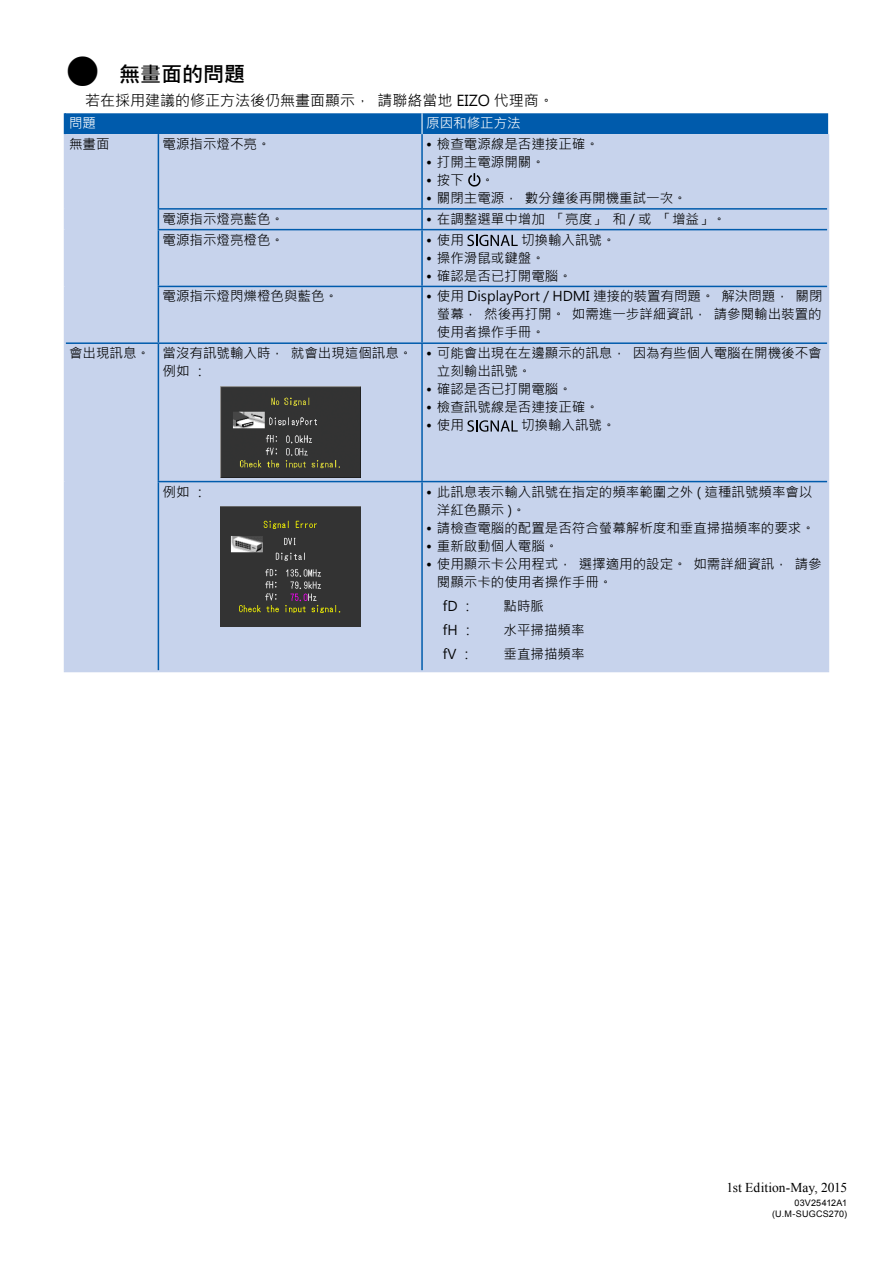
<style>
.page{position:relative;width:893px;height:1263px;background:#fff}
.page>*{position:absolute;margin:0;border:0;box-sizing:border-box;transform-origin:0 0}
.t1{font:700 21px "Microsoft Jheng Hei";color:#000}
.t2{font:15px "Microsoft Jheng Hei";color:#000}
.t3{font:13.5px/18px "Microsoft Jheng Hei";color:#000}
.t4{font:13.5px "Times New Roman";color:#000}
.t5{font:13.5px "Microsoft Jheng Hei";color:#fff}
.t6{font:9px/10.5px "Arial";letter-spacing:.02em;color:#000;text-align:right}
.s1{font-size:37.8px}
</style>
<div class="page">
<div style="left:66px;top:113px;width:762px;height:21px;background:#005bac"></div>
<div style="left:66px;top:134px;width:761px;height:536px;background:#c7d3ec"></div>
<hr style="left:64px;top:670px;width:94px;height:2px;background:#c7d3ec">
<hr style="left:64px;top:134px;width:2px;height:75px;background:#c7d3ec">
<hr style="left:64px;top:209px;width:2px;height:21px;background:#c7d3ec">
<hr style="left:64px;top:230px;width:2px;height:56px;background:#c7d3ec">
<hr style="left:64px;top:286px;width:2px;height:57px;background:#c7d3ec">
<hr style="left:827px;top:134px;width:2px;height:75px;background:#c7d3ec">
<hr style="left:827px;top:209px;width:2px;height:21px;background:#c7d3ec">
<hr style="left:827px;top:230px;width:2px;height:56px;background:#c7d3ec">
<hr style="left:827px;top:286px;width:2px;height:57px;background:#c7d3ec">
<hr style="left:64px;top:343px;width:2px;height:139px;background:#c7d3ec">
<hr style="left:64px;top:482px;width:2px;height:188px;background:#c7d3ec">
<hr style="left:827px;top:343px;width:2px;height:139px;background:#c7d3ec">
<hr style="left:827px;top:482px;width:2px;height:188px;background:#c7d3ec">
<hr style="left:158px;top:670px;width:264px;height:2px;background:#c7d3ec">
<hr style="left:422px;top:670px;width:407px;height:2px;background:#c7d3ec">
<hr style="left:158px;top:134px;width:1px;height:74px;background:#005bac">
<hr style="left:421px;top:134px;width:2px;height:74px;background:#005bac">
<hr style="left:158px;top:208px;width:264px;height:2px;background:#005bac">
<svg style="left:158px;top:210px;width:1px;height:19px"></svg>
<hr style="left:422px;top:208px;width:405px;height:2px;background:#005bac">
<svg style="left:421px;top:210px;width:2px;height:19px"></svg>
<hr style="left:158px;top:229px;width:264px;height:1px;background:#005bac">
<hr style="left:158px;top:230px;width:1px;height:56px;background:#005bac">
<hr style="left:422px;top:229px;width:405px;height:1px;background:#005bac">
<hr style="left:421px;top:230px;width:2px;height:56px;background:#005bac">
<hr style="left:158px;top:286px;width:264px;height:1px;background:#005bac">
<hr style="left:158px;top:287px;width:1px;height:55px;background:#005bac">
<hr style="left:422px;top:286px;width:405px;height:1px;background:#005bac">
<hr style="left:421px;top:287px;width:2px;height:55px;background:#005bac">
<hr style="left:66px;top:342px;width:92px;height:2px;background:#005bac">
<hr style="left:158px;top:342px;width:264px;height:2px;background:#005bac">
<hr style="left:158px;top:344px;width:1px;height:137px;background:#005bac">
<hr style="left:422px;top:342px;width:405px;height:2px;background:#005bac">
<hr style="left:421px;top:344px;width:2px;height:137px;background:#005bac">
<hr style="left:158px;top:481px;width:264px;height:1px;background:#005bac">
<hr style="left:158px;top:482px;width:1px;height:188px;background:#005bac">
<hr style="left:422px;top:481px;width:405px;height:1px;background:#005bac">
<hr style="left:421px;top:482px;width:2px;height:188px;background:#005bac">
<hr style="left:421px;top:113px;width:2px;height:21px;background:#fff">
<hr style="left:64px;top:113px;width:2px;height:21px;background:#005bac">
<svg style="left:467px;top:173px;width:14px;height:14px"></svg>
<svg style="left:467px;top:235px;width:51px;height:11px"></svg>
<img style="left:220px;top:386px;width:140px;height:91px">
<svg style="left:467px;top:420px;width:51px;height:12px"></svg>
<img style="left:220px;top:507px;width:140px;height:119px">
<h1 class="t1" style="left:64px;top:62px;width:183px"><span class="s1">●</span> 無畫面的問題</h1>
<p class="t2" style="left:85px;top:91px;width:470px">若在採用建議的修正方法後仍無畫面顯示，請聯絡當地 EIZO 代理商。</p>
<p class="t5" style="left:69px;top:115px;width:29px">問題</p>
<p class="t5" style="left:426px;top:115px;width:96px">原因和修正方法</p>
<p class="t3" style="left:69px;top:135px;width:42px">無畫面</p>
<p class="t3" style="left:163px;top:135px;width:109px">電源指示燈不亮。</p>
<p class="t3" style="left:426px;top:135px;width:174px">• 檢查電源線是否連接正確。</p>
<p class="t3" style="left:426px;top:153px;width:120px">• 打開主電源開關。</p>
<p class="t3" style="left:426px;top:171px;width:69px">• 按下 。</p>
<p class="t3" style="left:426px;top:189px;width:262px">• 關閉主電源，數分鐘後再開機重試一次。</p>
<p class="t3" style="left:163px;top:210px;width:123px">電源指示燈亮藍色。</p>
<p class="t3" style="left:426px;top:210px;width:301px">• 在調整選單中增加「亮度」和 / 或「增益」。</p>
<p class="t3" style="left:163px;top:231px;width:123px">電源指示燈亮橙色。</p>
<p class="t3" style="left:426px;top:231px;width:39px">• 使用</p>
<p class="t3" style="left:521px;top:231px;width:96px">切換輸入訊號。</p>
<p class="t3" style="left:426px;top:249px;width:120px">• 操作滑鼠或鍵盤。</p>
<p class="t3" style="left:426px;top:267px;width:147px">• 確認是否已打開電腦。</p>
<p class="t3" style="left:163px;top:287px;width:177px">電源指示燈閃爍橙色與藍色。</p>
<p class="t3" style="left:437px;top:287px;width:387px;text-align:justify;text-indent:-11px">• 使用 DisplayPort / HDMI 連接的裝置有問題。解決問題，關閉螢幕，然後再打開。如需進一步詳細資訊，請參閱輸出裝置的使用者操作手冊。</p>
<p class="t3" style="left:163px;top:344px;width:251px;text-indent:-94px">會出現訊息。 當沒有訊號輸入時，就會出現這個訊息。例如：</p>
<p class="t3" style="left:437px;top:344px;width:386px;text-indent:-11px">• 可能會出現在左邊顯示的訊息，因為有些個人電腦在開機後不會立刻輸出訊號。</p>
<p class="t3" style="left:426px;top:380px;width:147px">• 確認是否已打開電腦。</p>
<p class="t3" style="left:426px;top:398px;width:174px">• 檢查訊號線是否連接正確。</p>
<p class="t3" style="left:426px;top:416px;width:39px">• 使用</p>
<p class="t3" style="left:521px;top:416px;width:96px">切換輸入訊號。</p>
<p class="t3" style="left:163px;top:483px;width:45px">例如：</p>
<p class="t3" style="left:437px;top:483px;width:377px;text-indent:-11px">• 此訊息表示輸入訊號在指定的頻率範圍之外 ( 這種訊號頻率會以洋紅色顯示 )。</p>
<p class="t3" style="left:426px;top:519px;width:390px">• 請檢查電腦的配置是否符合螢幕解析度和垂直掃描頻率的要求。</p>
<p class="t3" style="left:426px;top:537px;width:134px">• 重新啟動個人電腦。</p>
<p class="t3" style="left:437px;top:555px;width:386px;text-indent:-11px">• 使用顯示卡公用程式，選擇適用的設定。如需詳細資訊，請參閱顯示卡的使用者操作手冊。</p>
<p class="t3" style="left:443px;top:597px;width:33px">fD ：</p>
<p class="t3" style="left:503px;top:597px;width:42px">點時脈</p>
<p class="t3" style="left:443px;top:621px;width:33px">fH ：</p>
<p class="t3" style="left:503px;top:621px;width:82px">水平掃描頻率</p>
<p class="t3" style="left:443px;top:645px;width:32px">fV ：</p>
<p class="t3" style="left:503px;top:645px;width:82px">垂直掃描頻率</p>
<p class="t4" style="left:726px;top:1178px;width:122px">1st Edition-May, 2015</p>
<p class="t6" style="left:772px;top:1198px;width:77px">03V25412A1 (U.M-SUGCS270)</p>
</div>
